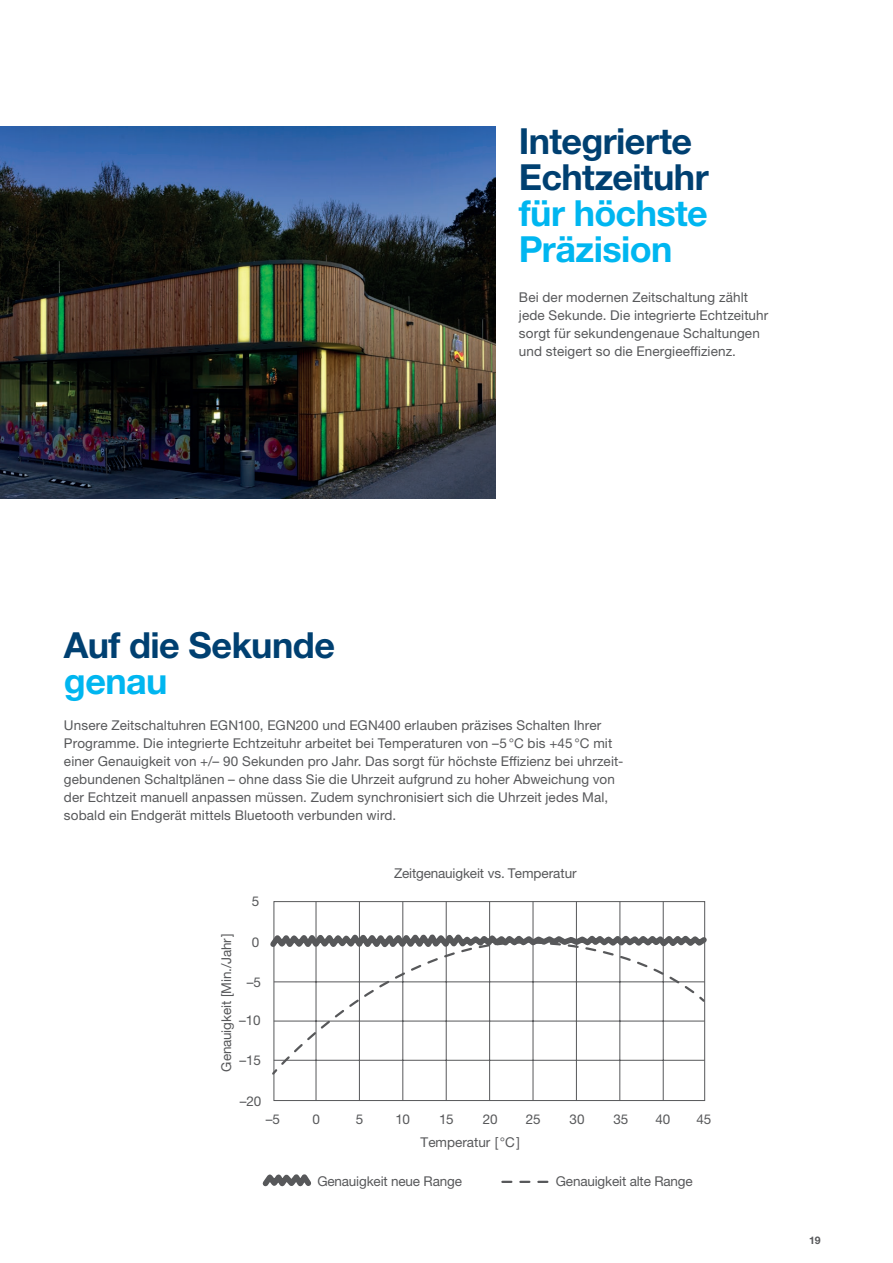
<style>
.page{position:relative;width:893px;height:1263px;background:#fff}
.page>*{position:absolute;margin:0;border:0;box-sizing:border-box;transform-origin:0 0}
.t1{font:700 36px/36px "Helvetica Neue LTW1 G";letter-spacing:-.015em;color:#004071}
.t2{font:700 36px/36px "Helvetica Neue LTW1 G";letter-spacing:-.015em;color:#00b6f0}
.t3{font:13.5px/18px "Helvetica Neue LTW1 G";letter-spacing:.01em;color:#57585a}
.t4{font:13.5px "Helvetica Neue LTW1 G";letter-spacing:-.01em;color:#57585a}
.t5{font:700 10.5px "Helvetica Neue LTW1 G";color:#57585a}
</style>
<div class="page">
<img style="left:0;top:126px;width:496px;height:372px">
<div style="left:274px;top:901px;width:431px;height:200px;border:1px solid #57585a"></div>
<hr style="left:316px;top:901px;width:1px;height:199px;background:#57585a">
<hr style="left:359px;top:901px;width:1px;height:199px;background:#57585a">
<hr style="left:403px;top:902px;width:1px;height:198px;background:#57585a">
<hr style="left:446px;top:901px;width:1px;height:199px;background:#57585a">
<hr style="left:489px;top:902px;width:1px;height:198px;background:#57585a">
<hr style="left:533px;top:901px;width:1px;height:199px;background:#57585a">
<hr style="left:576px;top:901px;width:1px;height:199px;background:#57585a">
<hr style="left:620px;top:901px;width:1px;height:199px;background:#57585a">
<hr style="left:663px;top:901px;width:1px;height:199px;background:#57585a">
<svg style="left:270px;top:926px;width:437px;height:150px"></svg>
<svg style="left:262px;top:1174px;width:49px;height:13px"></svg>
<svg style="left:502px;top:1181px;width:47px;height:2px"></svg>
<h1 class="t1" style="left:519px;top:122px;width:191px">Integrierte<br>Echtzeituhr</h1>
<h1 class="t2" style="left:519px;top:194px;width:190px">für höchste<br>Präzision</h1>
<p class="t3" style="left:519px;top:288px;width:251px">Bei der modernen Zeitschaltung zählt jede Sekunde. Die integrierte Echtzeituhr sorgt für sekundengenaue Schaltungen und steigert so die Energieeffizienz.</p>
<h1 class="t1" style="left:64px;top:626px;width:273px">Auf die Sekunde</h1>
<h1 class="t2" style="left:64px;top:662px;width:105px">genau</h1>
<p class="t3" style="left:64px;top:716px;width:561px">Unsere Zeitschaltuhren EGN100, EGN200 und EGN400 erlauben präzises Schalten Ihrer Programme. Die integrierte Echtzeituhr arbeitet bei Temperaturen von –5°C bis +45°C mit einer Genauigkeit von +/– 90 Sekunden pro Jahr. Das sorgt für höchste Effizienz bei uhrzeit&shy;gebundenen Schaltplänen – ohne dass Sie die Uhrzeit aufgrund zu hoher Abweichung von der Echtzeit manuell anpassen müssen. Zudem synchronisiert sich die Uhrzeit jedes Mal, sobald ein Endgerät mittels Bluetooth verbunden wird.</p>
<p class="t3" style="left:252px;top:892px;width:9px">5</p>
<p class="t3" style="left:252px;top:933px;width:9px">0</p>
<p class="t3" style="left:247px;top:973px;width:16px">–5</p>
<p class="t3" style="left:239px;top:1011px;width:23px">–10</p>
<p class="t3" style="left:239px;top:1051px;width:23px">–15</p>
<p class="t3" style="left:240px;top:1092px;width:23px">–20</p>
<p class="t4" style="left:218px;top:1071px;width:140px;rotate:-90deg">Genauigkeit [Min./Jahr]</p>
<p class="t4" style="left:394px;top:865px;width:184px">Zeitgenauigkeit vs. Temperatur</p>
<p class="t3" style="left:266px;top:1110px;width:16px">–5</p>
<p class="t3" style="left:312px;top:1110px;width:9px">0</p>
<p class="t3" style="left:356px;top:1110px;width:9px">5</p>
<p class="t3" style="left:395px;top:1110px;width:16px">10</p>
<p class="t3" style="left:439px;top:1110px;width:16px">15</p>
<p class="t3" style="left:483px;top:1110px;width:17px">20</p>
<p class="t3" style="left:526px;top:1110px;width:17px">25</p>
<p class="t3" style="left:570px;top:1110px;width:17px">30</p>
<p class="t3" style="left:613px;top:1110px;width:17px">35</p>
<p class="t3" style="left:655px;top:1110px;width:17px">40</p>
<p class="t3" style="left:696px;top:1110px;width:17px">45</p>
<p class="t3" style="left:421px;top:1133px;width:101px">Temperatur [ °C]</p>
<p class="t4" style="left:317px;top:1173px;width:146px">Genauigkeit neue Range</p>
<p class="t4" style="left:556px;top:1173px;width:138px">Genauigkeit alte Range</p>
<p class="t5" style="left:809px;top:1233px;width:13px">19</p>
</div>
